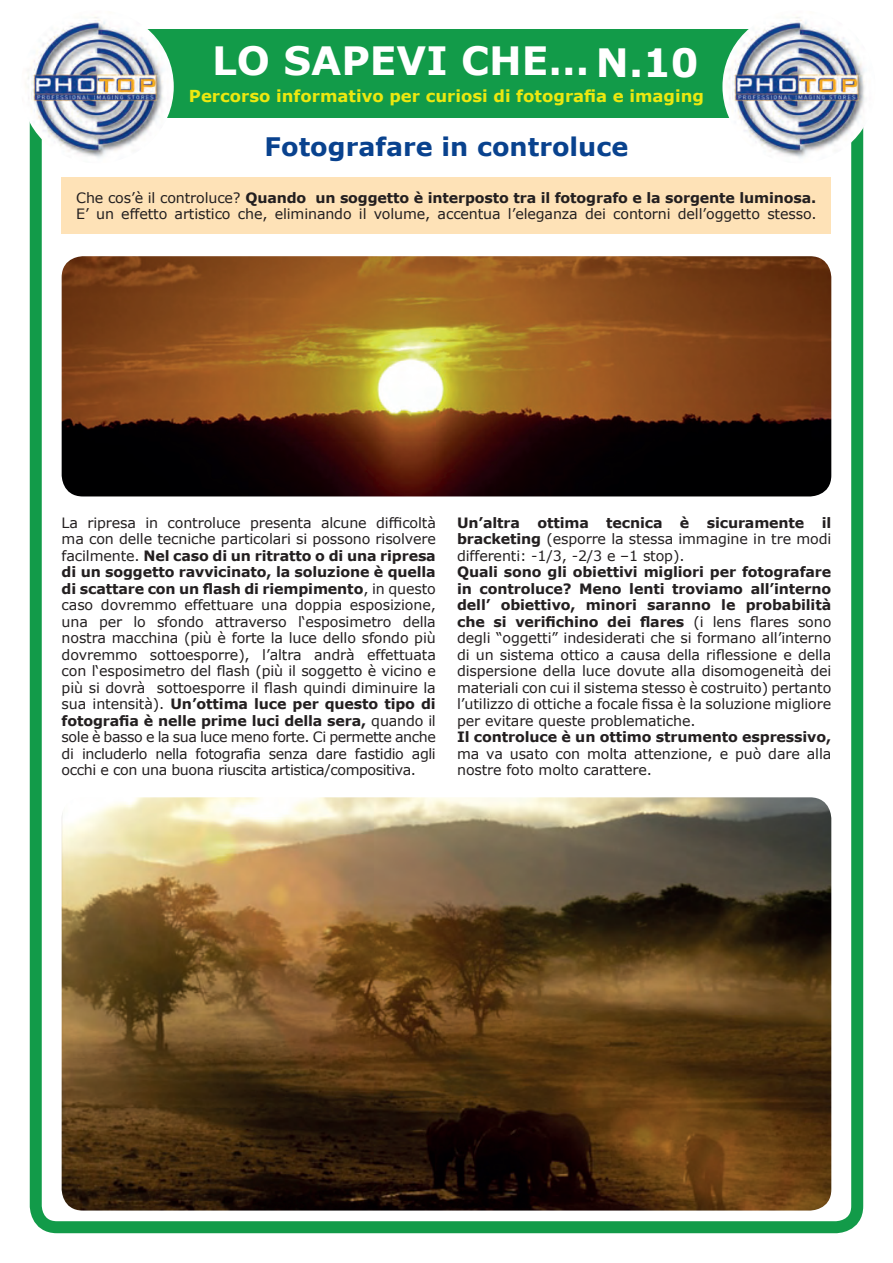
<style>
.page{position:relative;width:893px;height:1263px;background:#fff}
.page>*{position:absolute;margin:0;border:0;box-sizing:border-box;transform-origin:0 0}
.t1{font:700 39px "Verdana";color:#fff}
.t2{font:700 25.5px "Verdana";color:#09428e}
.t3{font:700 16.5px "Verdana";color:#ece810}
.t4{font:14.25px/16.5px "Verdana";letter-spacing:-.01em;color:#231f20;text-align:justify}
.s1{font-weight:700}
</style>
<div class="page">
<div style="left:30px;top:40px;width:833px;height:1193px;border:12px solid #129b49;border-radius:21px"></div>
<div style="left:97px;top:30px;width:701px;height:88px;background:#129b49"></div>
<img style="left:21px;top:10px;width:153px;height:153px;border-radius:76px">
<img style="left:722px;top:10px;width:153px;height:153px;border-radius:76px">
<div style="left:62px;top:177px;width:769px;height:57px;background:#fee2b7"></div>
<img style="left:62px;top:256px;width:769px;height:240px">
<img style="left:62px;top:797px;width:769px;height:413px">
<p class="t1" style="left:212px;top:36px;width:488px">LO SAPEVI CHE… N.10</p>
<p class="t3" style="left:189px;top:86px;width:517px">Percorso informativo per curiosi di fotografia e imaging</p>
<p class="t2" style="left:265px;top:130px;width:365px">Fotografare in controluce</p>
<p class="t4" style="left:76px;top:189px;width:742px">Che cos’è il controluce? <span class="s1">Quando un soggetto è interposto tra il fotografo e la sorgente luminosa.<br></span>E’ un effetto artistico che, eliminando il volume, accentua l’eleganza dei contorni dell’oggetto stesso.</p>
<p class="t4" style="left:62px;top:514px;width:376px">La ripresa in controluce presenta alcune difficoltà ma con delle tecniche particolari si possono risolvere facilmente. <span class="s1">Nel caso di un ritratto o di una ripresa di un soggetto ravvicinato, la soluzione è quella di scattare con un flash di riempimento</span>, in questo caso dovremmo effettuare una doppia esposizione, una per lo sfondo attraverso l‘esposimetro della nostra macchina (più è forte la luce dello sfondo più dovremmo sottoesporre), l’altra andrà effettuata con l‘esposimetro del flash (più il soggetto è vicino e più si dovrà sottoesporre il flash quindi diminuire la sua intensità). <span class="s1">Un’ottima luce per questo tipo di fotografia è nelle prime luci della sera,</span> quando il sole è basso e la sua luce meno forte. Ci permette anche di includerlo nella fotografia senza dare fastidio agli occhi e con una buona riuscita artistica/compositiva.</p>
<p class="t4" style="left:457px;top:514px;width:376px"><span class="s1">Un’altra ottima tecnica è sicuramente il bracketing</span> (esporre la stessa immagine in tre modi differenti: -1/3, -2/3 e –1 stop).</p>
<p class="t4" style="left:457px;top:563px;width:376px"><span class="s1">Quali sono gli obiettivi migliori per fotografare in controluce? Meno lenti troviamo all’interno dell’ obiettivo, minori saranno le probabilità che si verifichino dei flares</span> (i lens flares sono degli “oggetti” indesiderati che si formano all’interno di un sistema ottico a causa della riflessione e della dispersione della luce dovute alla disomogeneità dei materiali con cui il sistema stesso è costruito) pertanto l’utilizzo di ottiche a focale fissa è la soluzione migliore per evitare queste problematiche.</p>
<p class="t4" style="left:457px;top:728px;width:376px"><span class="s1">Il controluce è un ottimo strumento espressivo, </span>ma va usato con molta attenzione, e può dare alla nostre foto molto carattere.</p>
</div>
